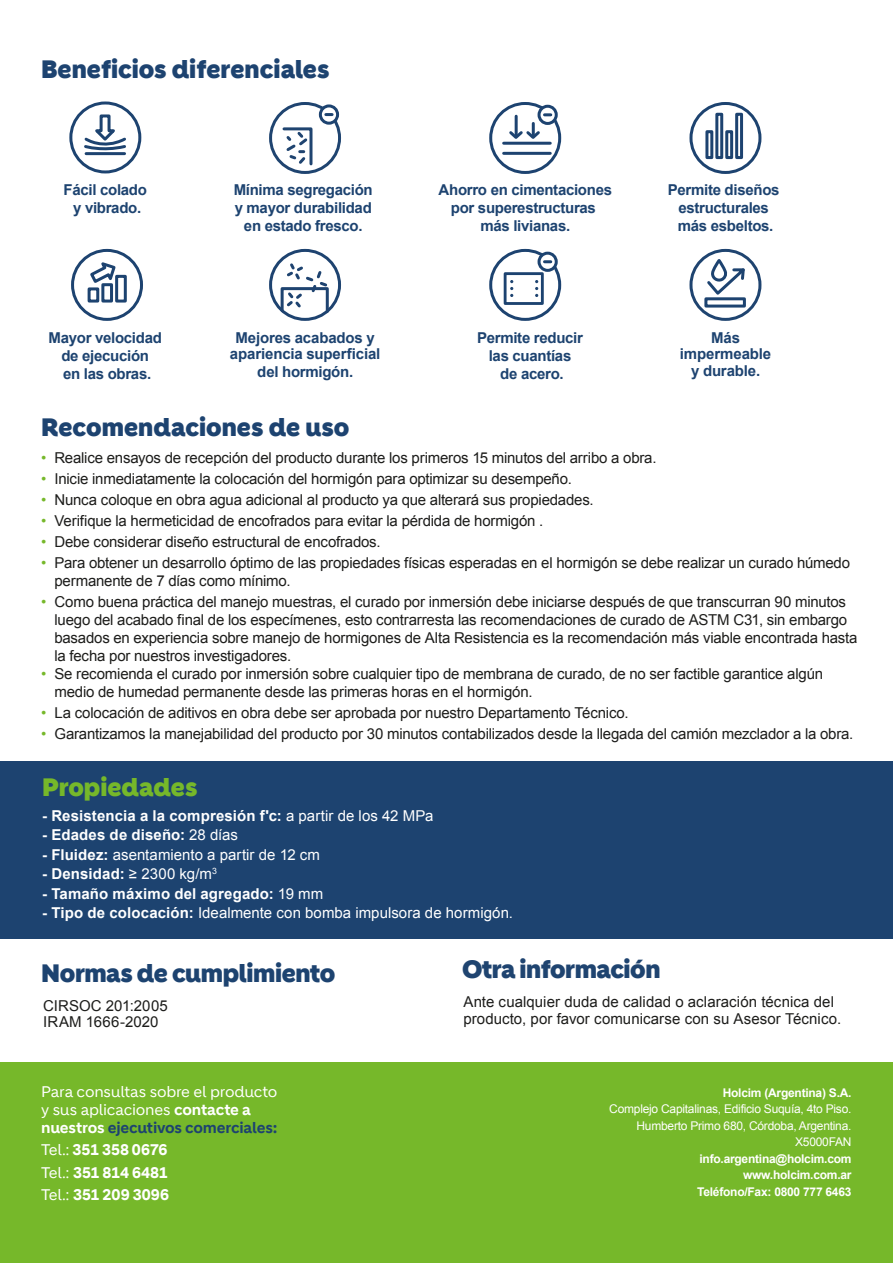
<style>
.page{position:relative;width:893px;height:1263px;background:#fff}
.page>*{position:absolute;margin:0;border:0;box-sizing:border-box;transform-origin:0 0}
.t1{font:900 24.45px "Holcim Headline";color:#1d4370}
.t2{font:900 24.45px "Holcim Headline";letter-spacing:-.02em;color:#1d4370}
.t3{font:900 24.45px "Holcim Headline";letter-spacing:-.02em;color:#1f4470}
.t4{font:900 24.45px "Holcim Headline";color:#76b82a}
.t5{font:15px/18px "Arial";letter-spacing:-.015em;color:#1d1d1b}
.t6{font:700 15px/18px "Arial";letter-spacing:-.02em;color:#1d4370;text-align:center}
.t7{font:15px/16.5px "Arial";letter-spacing:.005em;color:#1d1d1b}
.t8{font:700 15px "Arial";letter-spacing:.01em;color:#fff}
.t9{font:15px "Arial";letter-spacing:.005em;color:#fff}
.t10{font:15px/18px "Holcim";letter-spacing:-.015em;color:#fff}
.t11{font:700 15px/22.5px "Holcim";color:#fff;text-align:justify}
.t12{font:700 12px/16.5px "Arial";letter-spacing:-.02em;color:#fff;text-align:right}
.t13{font:12px/16.5px "Arial";letter-spacing:-.02em;color:#fff;text-align:right}
.s1{color:#76b82a}
.s2{font-weight:400}
.s3{font-weight:700}
.s4{font-weight:700;color:#1d4370}
</style>
<div class="page">
<div style="left:0;top:761px;width:893px;height:177px;background:#1d4370"></div>
<div style="left:689px;top:249px;width:72px;height:72px;border:3px solid #1f4470;border-radius:50%"></div>
<div style="left:704px;top:297px;width:42px;height:11px;border:3px solid #1d4370"></div>
<svg style="left:704px;top:142px;width:47px;height:156px"></svg>
<div style="left:269px;top:249px;width:72px;height:72px;border:3px solid #1e4370;border-radius:50%"></div>
<svg style="left:279px;top:261px;width:51px;height:53px"></svg>
<div style="left:489px;top:102px;width:72px;height:72px;border:3px solid #1d4370;border-radius:50%"></div>
<hr style="left:504px;top:152px;width:46px;height:3px;background:#1d4370">
<hr style="left:504px;top:142px;width:46px;height:3px;background:#1d4370">
<svg style="left:539px;top:106px;width:17px;height:17px"></svg>
<div style="left:537px;top:105px;width:21px;height:20px;border:3px solid #1d4370;border-radius:50%"></div>
<svg style="left:544px;top:113px;width:7px;height:3px"></svg>
<hr style="left:515px;top:116px;width:3px;height:19px;background:#1d4370">
<svg style="left:509px;top:123px;width:34px;height:16px"></svg>
<div style="left:489px;top:249px;width:72px;height:72px;border:3px solid #1d4370;border-radius:50%"></div>
<svg style="left:539px;top:253px;width:17px;height:17px"></svg>
<div style="left:537px;top:252px;width:21px;height:20px;border:3px solid #1d4370;border-radius:50%"></div>
<svg style="left:544px;top:260px;width:7px;height:3px"></svg>
<div style="left:504px;top:272px;width:40px;height:33px;border:3px solid #1d4370"></div>
<svg style="left:510px;top:280px;width:3px;height:17px"></svg>
<svg style="left:535px;top:280px;width:3px;height:17px"></svg>
<div style="left:689px;top:102px;width:72px;height:72px;border:3px solid #1d4370;border-radius:50%"></div>
<div style="left:715px;top:113px;width:8px;height:46px;border:3px solid #1d4370"></div>
<div style="left:735px;top:113px;width:8px;height:46px;border:3px solid #1d4370"></div>
<div style="left:725px;top:130px;width:8px;height:29px;border:3px solid #1d4370"></div>
<div style="left:705px;top:130px;width:8px;height:29px;border:3px solid #1d4370"></div>
<div style="left:0;top:1063px;width:893px;height:200px;background:#76b82a"></div>
<div style="left:269px;top:102px;width:72px;height:72px;border:3px solid #1f4470;border-radius:50%"></div>
<svg style="left:281px;top:127px;width:32px;height:40px"></svg>
<svg style="left:320px;top:106px;width:18px;height:17px"></svg>
<div style="left:319px;top:104px;width:20px;height:21px;border:3px solid #1d4370;border-radius:50%"></div>
<svg style="left:326px;top:113px;width:6px;height:3px"></svg>
<div style="left:71px;top:249px;width:72px;height:72px;border:3px solid #1d4370;border-radius:50%"></div>
<svg style="left:90px;top:262px;width:28px;height:21px"></svg>
<div style="left:88px;top:287px;width:11px;height:16px;border:3px solid #1d4370"></div>
<div style="left:115px;top:275px;width:12px;height:28px;border:3px solid #1d4370"></div>
<div style="left:101px;top:283px;width:12px;height:20px;border:3px solid #1d4370"></div>
<div style="left:69px;top:101px;width:72px;height:72px;border:3px solid #1d4370;border-radius:50%"></div>
<hr style="left:86px;top:152px;width:39px;height:3px;background:#1d4370">
<svg style="left:83px;top:113px;width:46px;height:38px"></svg>
<h1 class="t1" style="left:41px;top:54px;width:290px">Beneficios diferenciales</h1>
<p class="t6" style="left:64px;top:181px;width:85px">Fácil colado y vibrado.</p>
<p class="t6" style="left:49px;top:329px;width:115px">Mayor velocidad de ejecución<br>en las obras.</p>
<p class="t6" style="left:234px;top:181px;width:141px">Mínima segregación y mayor durabilidad en estado fresco.</p>
<p class="t6" style="left:230px;top:330px;width:152px;line-height:16.5px">Mejores acabados y apariencia superficial</p>
<p class="t6" style="left:257px;top:363px;width:97px">del hormigón.</p>
<h1 class="t1" style="left:41px;top:412px;width:310px">Recomendaciones de uso</h1>
<p class="t6" style="left:439px;top:181px;width:175px">Ahorro en cimentaciones por superestructuras más livianas.</p>
<p class="t6" style="left:668px;top:181px;width:113px">Permite diseños estructurales más esbeltos.</p>
<p class="t6" style="left:477px;top:329px;width:107px">Permite reducir las cuantías<br>de acero.</p>
<p class="t6" style="left:680px;top:330px;width:93px;line-height:16.5px">Más impermeable y durable.</p>
<p class="t5" style="left:41px;top:449px;width:617px"><span class="s1">•</span> Realice ensayos de recepción del producto durante los primeros 15 minutos del arribo a obra.</p>
<p class="t5" style="left:41px;top:470px;width:532px"><span class="s1">•</span> Inicie inmediatamente la colocación del hormigón para optimizar su desempeño.</p>
<p class="t5" style="left:41px;top:491px;width:554px"><span class="s1">•</span> Nunca coloque en obra agua adicional al producto ya que alterará sus propiedades.</p>
<p class="t5" style="left:41px;top:512px;width:504px"><span class="s1">•</span> Verifique la hermeticidad de encofrados para evitar la pérdida de hormigón .</p>
<p class="t5" style="left:41px;top:533px;width:341px"><span class="s1">•</span> Debe considerar diseño estructural de encofrados.</p>
<p class="t5" style="left:54px;top:554px;width:797px;text-indent:-13px"><span class="s1">•</span> Para obtener un desarrollo óptimo de las propiedades físicas esperadas en el hormigón se debe realizar un curado húmedo permanente de 7 días como mínimo.</p>
<p class="t5" style="left:54px;top:593px;width:805px;text-indent:-13px"><span class="s1">•</span> Como buena práctica del manejo muestras, el curado por inmersión debe iniciarse después de que transcurran 90 minutos luego del acabado final de los especímenes, esto contrarresta las recomendaciones de curado de ASTM C31, sin embargo basados en experiencia sobre manejo de hormigones de Alta Resistencia es la recomendación más viable encontrada hasta la fecha por nuestros investigadores.</p>
<p class="t5" style="left:54px;top:665px;width:770px;text-indent:-13px"><span class="s1">•</span> Se recomienda el curado por inmersión sobre cualquier tipo de membrana de curado, de no ser factible garantice algún medio de humedad permanente desde las primeras horas en el hormigón.</p>
<p class="t5" style="left:41px;top:704px;width:589px"><span class="s1">•</span> La colocación de aditivos en obra debe ser aprobada por nuestro Departamento Técnico.</p>
<p class="t5" style="left:41px;top:725px;width:814px"><span class="s1">•</span> Garantizamos la manejabilidad del producto por 30 minutos contabilizados desde la llegada del camión mezclador a la obra.</p>
<h1 class="t4" style="left:42px;top:773px;width:157px">Propiedades</h1>
<p class="t8" style="left:42px;top:805px;width:393px">- Resistencia a la compresión f'c: <span class="s2">a partir de los 42 MPa</span></p>
<p class="t8" style="left:42px;top:825px;width:197px">- Edades de diseño: <span class="s2">28 días</span></p>
<p class="t9" style="left:42px;top:844px;width:279px"><span class="s3">- Fluidez:</span> asentamiento a partir de 12 cm</p>
<p class="t8" style="left:42px;top:864px;width:176px">- Densidad: <span class="s2">≥ 2300 kg/m</span><sup>3</sup></p>
<p class="t8" style="left:42px;top:883px;width:282px">- Tamaño máximo del agregado: <span class="s2">19 mm</span></p>
<p class="t9" style="left:42px;top:903px;width:472px"><span class="s3">- Tipo de colocación:</span> Idealmente con bomba impulsora de hormigón.</p>
<h1 class="t2" style="left:41px;top:959px;width:296px">Normas de cumplimiento</h1>
<h1 class="t3" style="left:462px;top:954px;width:200px">Otra información</h1>
<p class="t7" style="left:43px;top:997px;width:126px">CIRSOC 201:2005<br>IRAM 1666-2020</p>
<p class="t7" style="left:463px;top:994px;width:379px">Ante cualquier duda de calidad o aclaración técnica del producto, por favor comunicarse con su Asesor Técnico.</p>
<p class="t10" style="left:41px;top:1082px;width:238px">Para consultas sobre el producto y sus aplicaciones <span class="s3">contacte a nuestros</span> <span class="s4">ejecutivos comerciales:</span></p>
<p class="t11" style="left:41px;top:1139px;width:129px"><span class="s2">Tel.:</span> 351 358 0676<br><span class="s2">Tel.:</span> 351 814 6481<br><span class="s2">Tel.:</span> 351 209 3096</p>
<p class="t12" style="left:723px;top:1085px;width:130px">Holcim (Argentina) S.A.</p>
<p class="t13" style="left:609px;top:1101px;width:244px">Complejo Capitalinas, Edificio Suquía, 4to Piso.<br>Humberto Primo 680, Córdoba, Argentina.<br>X5000FAN</p>
<p class="t12" style="left:697px;top:1151px;width:156px">info.argentina@holcim.com www.holcim.com.ar<br>Teléfono/Fax: 0800 777 6463</p>
</div>
